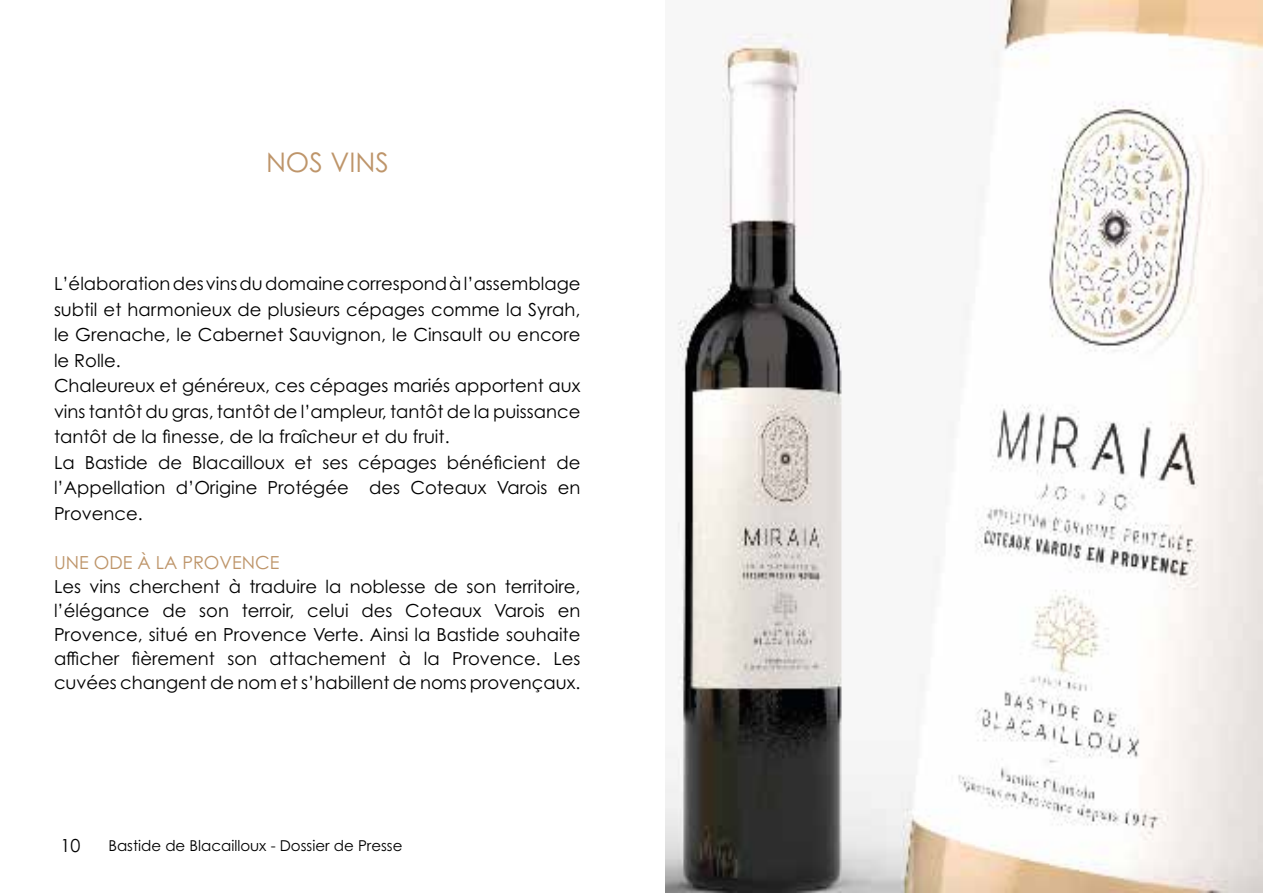
<style>
.page{position:relative;width:1263px;height:893px;background:#fff}
.page>*{position:absolute;margin:0;border:0;box-sizing:border-box;transform-origin:0 0}
.t1{font:27px "Century Gothic Pro";color:#be956a}
.t2{font:18px/25.5px "Century Gothic Pro";color:#000}
.t3{font:18px "Century Gothic Pro";color:#be956a}
.t4{font:15px "Century Gothic Pro";color:#000}
</style>
<div class="page">
<img style="left:665px;top:0;width:598px;height:893px">
<h1 class="t1" style="left:266px;top:145px;width:124px">NOS VINS</h1>
<p class="t2" style="left:54px;top:271px;width:528px">L’élaboration des vins du domaine correspond à l’assemblage subtil et harmonieux de plusieurs cépages comme la Syrah, le Grenache, le Cabernet Sauvignon, le Cinsault ou encore le Rolle.<br>Chaleureux et généreux, ces cépages mariés apportent aux vins tantôt du gras, tantôt de l’ampleur, tantôt de la puissance tantôt de la finesse, de la fraîcheur et du fruit.<br>La Bastide de Blacailloux et ses cépages bénéficient de l’Appellation d’Origine Protégée des Coteaux Varois en Provence.</p>
<p class="t3" style="left:54px;top:552px;width:227px">UNE ODE À LA PROVENCE</p>
<p class="t2" style="left:54px;top:575px;width:528px;line-height:24px;text-align:justify">Les vins cherchent à traduire la noblesse de son territoire, l’élégance de son terroir, celui des Coteaux Varois en Provence, situé en Provence Verte. Ainsi la Bastide souhaite afficher fièrement son attachement à la Provence. Les cuvées changent de nom et s’habillent de noms provençaux.</p>
<p class="t2" style="left:61px;top:833px;width:21px">10</p>
<p class="t4" style="left:108px;top:837px;width:296px">Bastide de Blacailloux - Dossier de Presse</p>
</div>
